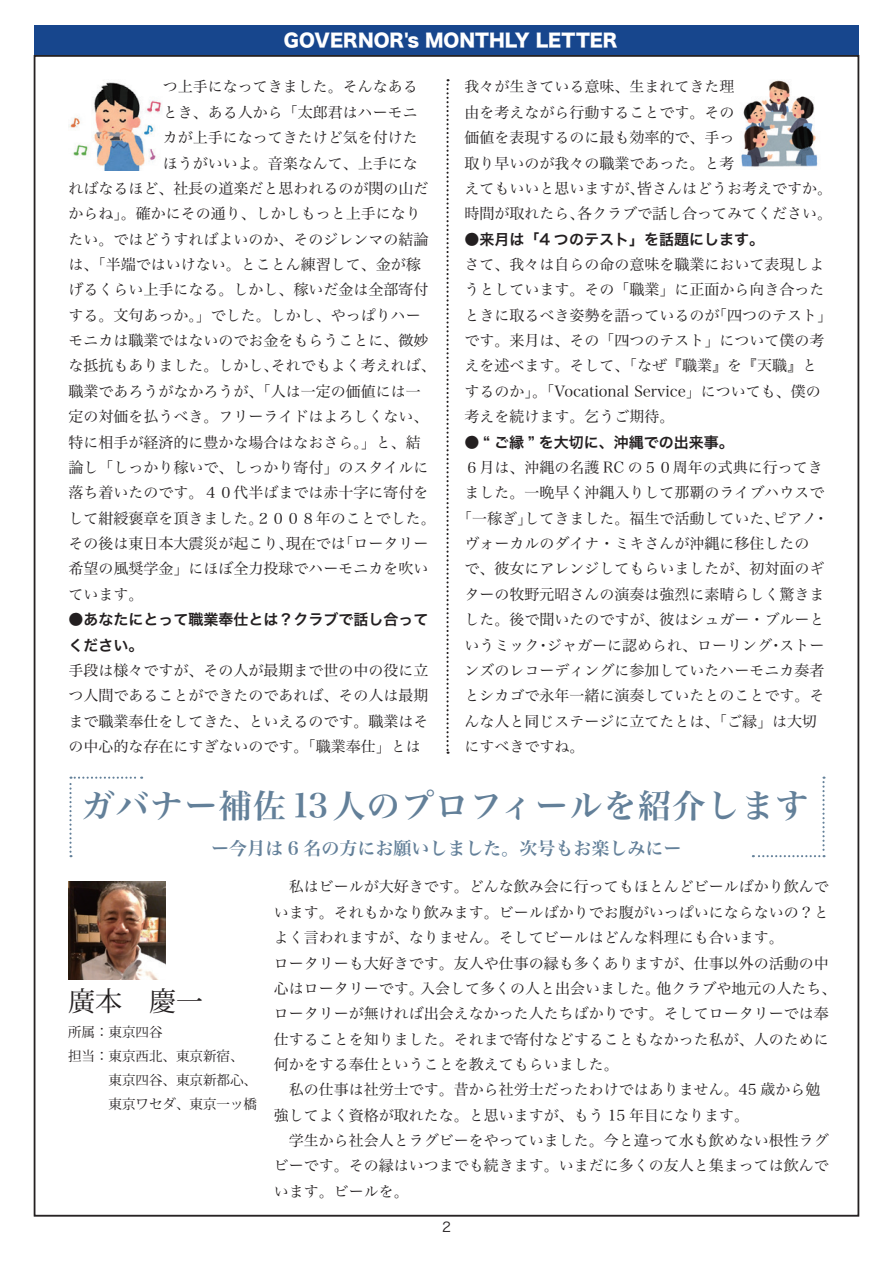
<style>
.page{position:relative;width:893px;height:1263px;background:#fff}
.page>*{position:absolute;margin:0;border:0;box-sizing:border-box;transform-origin:0 0}
.t1{font:33px "Hira Min Pro W6";letter-spacing:.04em;color:#638099}
.t2{font:27px "Koz Min Pr 6 N";color:#231f20}
.t3{font:18px "Hira Min Pro W6";color:#638099}
.t4{font:18px "Hiragino Sans W8";color:#fff}
.t5{font:15px/25.3px "Hira Min Pro W3";color:#231f20}
.t6{font:15px/25.3px "Hira Kaku Pro W6";color:#231f20}
.t7{font:13.5px/23.9px "Koz Min Pr 6 N";color:#231f20}
.t8{font:13.5px "Hiragino Sans W3";color:#231f20}
.s1{font-family:"Hira Min Pro W3"}
</style>
<div class="page">
<div style="left:34px;top:26px;width:825px;height:29px;background:#17468d"></div>
<svg style="left:446px;top:79px;width:3px;height:675px"></svg>
<img style="left:68px;top:882px;width:98px;height:97px">
<svg style="left:69px;top:777px;width:73px;height:80px"></svg>
<svg style="left:753px;top:777px;width:72px;height:80px"></svg>
<img style="left:68px;top:82px;width:94px;height:88px">
<img style="left:741px;top:80px;width:77px;height:87px">
<p class="t4" style="left:284px;top:30px;width:335px">GOVERNOR s' MONTHLY LETTER</p>
<p class="t5" style="left:163px;top:73px;width:256px">つ上手になってきました。そんなある</p>
<p class="t5" style="left:163px;top:98px;width:256px">とき、ある人から「太郎君はハーモニ</p>
<p class="t5" style="left:163px;top:123px;width:256px">カが上手になってきたけど気を付けた</p>
<p class="t5" style="left:163px;top:149px;width:256px">ほうがいいよ。音楽なんて、上手にな</p>
<p class="t5" style="left:68px;top:174px;width:362px">ればなるほど、社長の道楽だと思われるのが関の山だ</p>
<p class="t5" style="left:68px;top:200px;width:354px">からね」。確かにその通り、しかしもっと上手になり</p>
<p class="t5" style="left:68px;top:225px;width:362px">たい。ではどうすればよいのか、そのジレンマの結論</p>
<p class="t5" style="left:68px;top:250px;width:354px">は、「半端ではいけない。とことん練習して、金が稼</p>
<p class="t5" style="left:68px;top:276px;width:362px">げるくらい上手になる。しかし、稼いだ金は全部寄付</p>
<p class="t5" style="left:68px;top:301px;width:354px">する。文句あっか。」でした。しかし、やっぱりハー</p>
<p class="t5" style="left:68px;top:326px;width:362px">モニカは職業ではないのでお金をもらうことに、微妙</p>
<p class="t5" style="left:271px;top:352px;width:167px">それでもよく考えれば、</p>
<p class="t5" style="left:465px;top:73px;width:271px">我々が生きている意味、生まれてきた理</p>
<p class="t5" style="left:465px;top:98px;width:271px">由を考えながら行動することです。その</p>
<p class="t5" style="left:465px;top:123px;width:271px">価値を表現するのに最も効率的で、手っ</p>
<p class="t5" style="left:465px;top:149px;width:271px">取り早いのが我々の職業であった。と考</p>
<p class="t5" style="left:637px;top:174px;width:196px">皆さんはどうお考えですか。</p>
<p class="t5" style="left:577px;top:174px;width:256px;text-indent:-112px">えてもいいと思いますが、<br>各クラブで話し合ってみてください。</p>
<p class="t5" style="left:465px;top:200px;width:121px">時間が取れたら、</p>
<p class="t6" style="left:465px;top:226px;width:301px"><span class="s1">●</span>来月は「4 つのテスト」を話題にします。</p>
<p class="t5" style="left:465px;top:250px;width:361px">さて、我々は自らの命の意味を職業において表現しよ</p>
<p class="t5" style="left:465px;top:276px;width:361px">うとしています。その「職業」に正面から向き合った</p>
<p class="t5" style="left:712px;top:301px;width:121px">「四つのテスト「</p>
<p class="t5" style="left:465px;top:301px;width:361px">ときに取るべき姿勢を語っているのが<br>です。来月は、その「四つのテスト」について僕の考えを述べます。そして、「なぜ『職業』を『天職』とするのか」。「Vocational Service」についても、僕の考えを続けます。乞うご期待。</p>
<p class="t6" style="left:465px;top:429px;width:271px"><span class="s1">●</span> “ ご縁 ” を大切に、沖縄での出来事。</p>
<p class="t5" style="left:465px;top:453px;width:360px">６月は、沖縄の名護 RC の５０周年の式典に行ってき</p>
<p class="t5" style="left:465px;top:479px;width:361px">ました。一晩早く沖縄入りして那覇のライブハウスで</p>
<p class="t5" style="left:813px;top:504px;width:16px">・</p>
<p class="t5" style="left:68px;top:352px;width:211px">な抵抗もありました。しかし、</p>
<p class="t5" style="left:68px;top:377px;width:354px">職業であろうがなかろうが、「人は一定の価値には一</p>
<p class="t5" style="left:68px;top:402px;width:362px">定の対価を払うべき。フリーライドはよろしくない、</p>
<p class="t5" style="left:68px;top:428px;width:354px">特に相手が経済的に豊かな場合はなおさら。」と、結</p>
<p class="t5" style="left:68px;top:453px;width:362px">論し「しっかり稼いで、しっかり寄付」のスタイルに</p>
<p class="t5" style="left:68px;top:479px;width:362px">落ち着いたのです。４０代半ばまでは赤十字に寄付を</p>
<p class="t5" style="left:256px;top:504px;width:182px">２００８年のことでした。</p>
<p class="t5" style="left:457px;top:504px;width:76px">「一稼ぎ」</p>
<p class="t5" style="left:465px;top:529px;width:346px">ヴォーカルのダイナ・ミキさんが沖縄に移住したの</p>
<p class="t5" style="left:465px;top:555px;width:361px">で、彼女にアレンジしてもらいましたが、初対面のギ</p>
<p class="t5" style="left:465px;top:580px;width:361px">ターの牧野元昭さんの演奏は強烈に素晴らしく驚きま</p>
<p class="t5" style="left:465px;top:605px;width:361px">した。後で聞いたのですが、彼はシュガー・ブルーと</p>
<p class="t5" style="left:780px;top:631px;width:46px">ストー</p>
<p class="t5" style="left:68px;top:504px;width:196px">して紺綬褒章を頂きました。</p>
<p class="t5" style="left:525px;top:504px;width:256px">してきました。福生で活動していた、</p>
<p class="t5" style="left:772px;top:504px;width:46px">ピアノ</p>
<p class="t5" style="left:68px;top:529px;width:362px">その後は東日本大震災が起こり、<br>希望の風奨学金」にほぼ全力投球でハーモニカを吹いています。</p>
<p class="t6" style="left:68px;top:606px;width:362px"><span class="s1">●</span>あなたにとって職業奉仕とは？クラブで話し合ってください。</p>
<p class="t5" style="left:68px;top:656px;width:362px;text-align:justify">手段は様々ですが、その人が最期まで世の中の役に立つ人間であることができたのであれば、その人は最期まで職業奉仕をしてきた、といえるのです。職業はその中心的な存在にすぎないのです。「職業奉仕」とは</p>
<p class="t5" style="left:338px;top:529px;width:92px">「ロータリー</p>
<p class="t5" style="left:286px;top:529px;width:61px">現在では</p>
<p class="t5" style="left:547px;top:631px;width:226px">ジャガーに認められ、ローリング</p>
<p class="t5" style="left:465px;top:631px;width:361px">いうミック<br>ンズのレコーディングに参加していたハーモニカ奏者とシカゴで永年一緒に演奏していたとのことです。そんな人と同じステージに立てたとは、「ご縁」は大切にすべきですね。</p>
<h1 class="t1" style="left:81px;top:777px;width:728px">ガバナー補佐13人のプロフィールを紹介します</h1>
<p class="t3" style="left:211px;top:832px;width:472px">ー今月は 6 名の方にお願いしました。次号もお楽しみにー</p>
<p class="t5" style="left:274px;top:873px;width:556px">　私はビールが大好きです。どんな飲み会に行ってもほとんどビールばかり飲んで</p>
<p class="t5" style="left:274px;top:898px;width:556px">います。それもかなり飲みます。ビールばかりでお腹がいっぱいにならないの？と</p>
<p class="t5" style="left:274px;top:923px;width:511px">よく言われますが、なりません。そしてビールはどんな料理にも合います。</p>
<p class="t5" style="left:274px;top:949px;width:556px">ロータリーも大好きです。友人や仕事の縁も多くありますが、仕事以外の活動の中</p>
<p class="t5" style="left:656px;top:974px;width:181px">他クラブや地元の人たち、</p>
<p class="t5" style="left:536px;top:631px;width:16px">・</p>
<p class="t5" style="left:768px;top:631px;width:16px">・</p>
<p class="t5" style="left:420px;top:974px;width:241px">入会して多くの人と出会いました。</p>
<p class="t5" style="left:274px;top:974px;width:556px">心はロータリーです。<br>ロータリーが無ければ出会えなかった人たちばかりです。そしてロータリーでは奉仕することを知りました。それまで寄付などすることもなかった私が、人のために何かをする奉仕ということを教えてもらいました。<br>　私の仕事は社労士です。昔から社労士だったわけではありません。45 歳から勉強してよく資格が取れたな。と思いますが、もう 15 年目になります。<br>　学生から社会人とラグビーをやっていました。今と違って水も飲めない根性ラグビーです。その縁はいつまでも続きます。いまだに多くの友人と集まっては飲んでいます。ビールを。</p>
<h2 class="t2" style="left:68px;top:985px;width:137px">廣本　慶一</h2>
<p class="t7" style="left:68px;top:1021px;width:191px">所属：東京四谷<br>担当：東京西北、東京新宿、　　　東京四谷、東京新都心、　　　東京ワセダ、東京一ッ橋</p>
<p class="t8" style="left:442px;top:1215px;width:10px">2</p>
</div>
